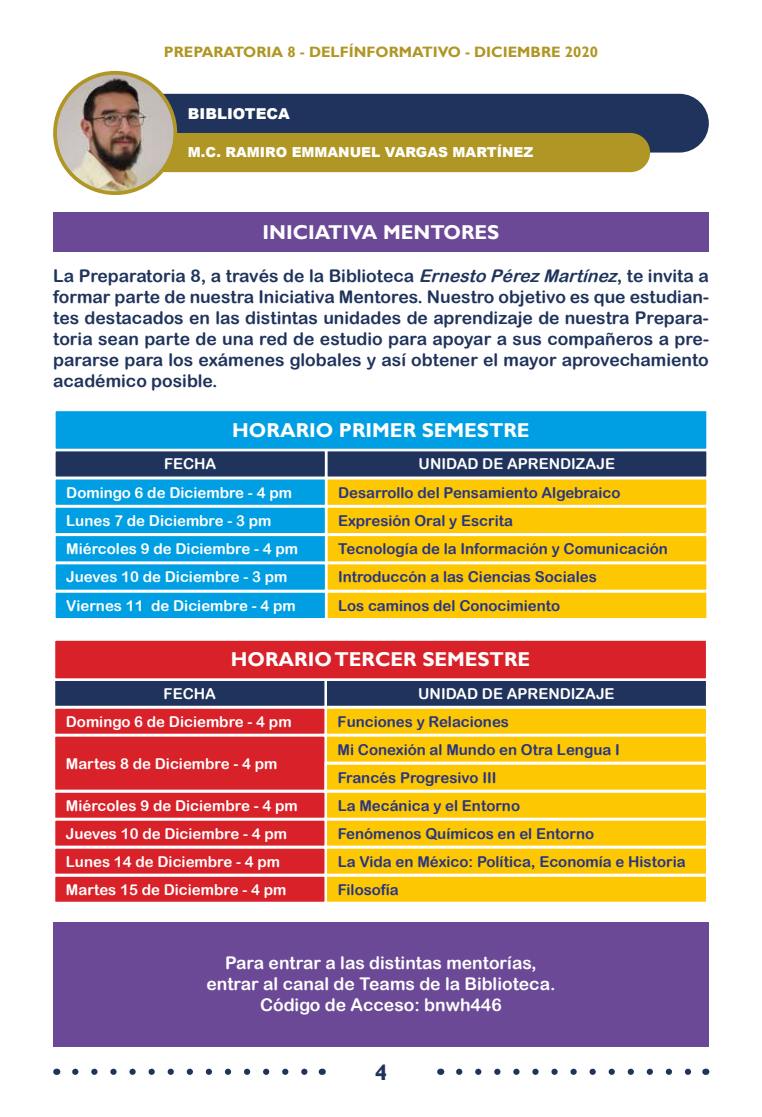
<style>
.page{position:relative;width:762px;height:1117px;background:#fff}
.page>*{position:absolute;margin:0;border:0;box-sizing:border-box;transform-origin:0 0}
.t1{font:700 22.5px "Gill Sans";color:#1f335c}
.t2{font:700 20px "Gill Sans";color:#fff}
.t3{font:17.5px/21px "Arial Rounded MT Bold";color:#1f335c;text-align:justify}
.t4{font:17.5px/21px "Arial Rounded MT Bold";color:#fff;text-align:center}
.t5{font:15px/28.2px "Arial Rounded MT Bold";color:#283583}
.t6{font:15px/28.2px "Arial Rounded MT Bold";color:#fff}
.t7{font:700 15px "Gill Sans";color:#b09624}
.t8{font:900 15px "Arial";color:#fff}
.t9{font:900 13.75px "Arial";color:#fff}
.s1{font-style:italic}
</style>
<div class="page">
<svg style="left:459px;top:1068px;width:233px;height:6px"></svg>
<svg style="left:75px;top:1068px;width:233px;height:6px"></svg>
<svg style="left:175px;top:94px;width:534px;height:78px;background:#676649"></svg>
<img style="left:55px;top:73px;width:120px;height:120px">
<div style="left:53px;top:71px;width:124px;height:124px;border:4px solid #b09624;border-radius:50%"></div>
<div style="left:53px;top:213px;width:656px;height:39px;background:#6b4997"></div>
<div style="left:53px;top:921px;width:656px;height:124px;background:#6b4997"></div>
<div style="left:326px;top:450px;width:381px;height:27px;background:#1f335c"></div>
<div style="left:326px;top:478px;width:381px;height:28px;background:#fdc702"></div>
<div style="left:325px;top:477px;width:384px;height:30px;border:2px solid #fff"></div>
<div style="left:326px;top:506px;width:381px;height:28px;background:#fdc702"></div>
<div style="left:325px;top:505px;width:384px;height:30px;border:2px solid #fff"></div>
<div style="left:54px;top:450px;width:272px;height:27px;background:#1f335c"></div>
<div style="left:53px;top:448px;width:274px;height:31px;border:2px solid #fff"></div>
<div style="left:54px;top:478px;width:272px;height:28px;background:#009fe3"></div>
<div style="left:53px;top:477px;width:274px;height:30px;border:2px solid #fff"></div>
<div style="left:54px;top:506px;width:272px;height:28px;background:#009fe3"></div>
<div style="left:53px;top:505px;width:274px;height:30px;border:2px solid #fff"></div>
<div style="left:54px;top:410px;width:653px;height:40px;background:#009fe3"></div>
<div style="left:53px;top:408px;width:656px;height:43px;border:2px solid #fff"></div>
<div style="left:326px;top:534px;width:381px;height:28px;background:#fdc702"></div>
<div style="left:325px;top:533px;width:384px;height:30px;border:2px solid #fff"></div>
<div style="left:326px;top:563px;width:381px;height:27px;background:#fdc702"></div>
<div style="left:325px;top:561px;width:384px;height:31px;border:2px solid #fff"></div>
<div style="left:54px;top:534px;width:272px;height:28px;background:#009fe3"></div>
<div style="left:53px;top:533px;width:274px;height:30px;border:2px solid #fff"></div>
<div style="left:54px;top:563px;width:272px;height:27px;background:#009fe3"></div>
<div style="left:53px;top:561px;width:274px;height:31px;border:2px solid #fff"></div>
<div style="left:326px;top:591px;width:381px;height:28px;background:#fdc702"></div>
<div style="left:325px;top:590px;width:384px;height:30px;border:2px solid #fff"></div>
<div style="left:54px;top:591px;width:272px;height:28px;background:#009fe3"></div>
<div style="left:53px;top:590px;width:274px;height:30px;border:2px solid #fff"></div>
<div style="left:326px;top:679px;width:381px;height:27px;background:#1f335c"></div>
<div style="left:324px;top:678px;width:384px;height:30px;border:2px solid #fff"></div>
<div style="left:326px;top:707px;width:381px;height:27px;background:#fdc702"></div>
<div style="left:324px;top:706px;width:384px;height:30px;border:2px solid #fff"></div>
<div style="left:326px;top:735px;width:381px;height:27px;background:#fdc702"></div>
<div style="left:324px;top:734px;width:384px;height:30px;border:2px solid #fff"></div>
<div style="left:54px;top:679px;width:272px;height:27px;background:#1f335c"></div>
<div style="left:53px;top:678px;width:274px;height:30px;border:2px solid #fff"></div>
<div style="left:54px;top:707px;width:272px;height:27px;background:#d92129"></div>
<div style="left:53px;top:706px;width:274px;height:30px;border:2px solid #fff"></div>
<div style="left:54px;top:735px;width:272px;height:55px;background:#d92129"></div>
<div style="left:53px;top:734px;width:274px;height:58px;border:2px solid #fff"></div>
<div style="left:54px;top:639px;width:653px;height:40px;background:#d92129"></div>
<div style="left:53px;top:638px;width:655px;height:42px;border:2px solid #fff"></div>
<div style="left:326px;top:791px;width:381px;height:27px;background:#fdc702"></div>
<div style="left:324px;top:790px;width:384px;height:30px;border:2px solid #fff"></div>
<div style="left:326px;top:819px;width:381px;height:27px;background:#fdc702"></div>
<div style="left:324px;top:818px;width:384px;height:29px;border:2px solid #fff"></div>
<div style="left:54px;top:791px;width:272px;height:27px;background:#d92129"></div>
<div style="left:53px;top:790px;width:274px;height:30px;border:2px solid #fff"></div>
<div style="left:54px;top:819px;width:272px;height:27px;background:#d92129"></div>
<div style="left:53px;top:818px;width:274px;height:29px;border:2px solid #fff"></div>
<div style="left:326px;top:847px;width:381px;height:27px;background:#fdc702"></div>
<div style="left:324px;top:846px;width:384px;height:29px;border:2px solid #fff"></div>
<div style="left:54px;top:847px;width:272px;height:27px;background:#d92129"></div>
<div style="left:53px;top:846px;width:274px;height:29px;border:2px solid #fff"></div>
<div style="left:326px;top:763px;width:381px;height:27px;background:#fdc702"></div>
<div style="left:324px;top:762px;width:384px;height:30px;border:2px solid #fff"></div>
<div style="left:326px;top:875px;width:381px;height:27px;background:#fdc702"></div>
<div style="left:324px;top:874px;width:384px;height:30px;border:2px solid #fff"></div>
<div style="left:54px;top:875px;width:272px;height:27px;background:#d92129"></div>
<div style="left:53px;top:874px;width:274px;height:30px;border:2px solid #fff"></div>
<p class="t7" style="left:164px;top:43px;width:435px">PREPARATORIA 8 - DELFÍNFORMATIVO - DICIEMBRE 2020</p>
<p class="t8" style="left:188px;top:102px;width:104px">BIBLIOTECA</p>
<p class="t9" style="left:188px;top:142px;width:347px">M.C. RAMIRO EMMANUEL VARGAS MARTÍNEZ</p>
<p class="t2" style="left:263px;top:220px;width:238px">INICIATIVA MENTORES</p>
<p class="t3" style="left:53px;top:265px;width:657px">La Preparatoria 8, a través de la Biblioteca <span class="s1">Ernesto PérezMartínez</span>, te invita a formar parte de nuestra Iniciativa Mentores. Nuestro objetivo es que estudian&shy;tes destacados en las distintas unidades de aprendizaje de nuestra Prepara&shy;toria sean parte de una red de estudio para apoyar a sus compañeros a pre&shy;pararse para los exámenes globales y así obtener el mayor aprovechamiento académico posible.</p>
<p class="t2" style="left:232px;top:418px;width:299px">HORARIO PRIMER SEMESTRE</p>
<p class="t6" style="left:66px;top:449px;width:227px;text-indent:98px">FECHA<br>Domingo 6 de Diciembre - 4 pm<br>Lunes 7 de Diciembre - 3 pm</p>
<p class="t6" style="left:66px;top:534px;width:233px">Miércoles 9 de Diciembre - 4 pm<br>Jueves 10 de Diciembre - 3 pm<br>Viernes 11 de Diciembre - 4 pm</p>
<p class="t6" style="left:419px;top:449px;width:198px">UNIDAD DE APRENDIZAJE</p>
<p class="t5" style="left:338px;top:478px;width:284px">Desarrollo del Pensamiento Algebraico<br>Expresión Oral y Escrita</p>
<p class="t5" style="left:338px;top:534px;width:331px">Tecnología de la Información y Comunicación<br>Introduccón a las Ciencias Sociales</p>
<p class="t5" style="left:338px;top:591px;width:224px">Los caminos del Conocimiento</p>
<p class="t2" style="left:231px;top:647px;width:301px">HORARIO TERCER SEMESTRE</p>
<p class="t6" style="left:66px;top:679px;width:227px;line-height:27.9px;text-indent:98px">FECHA<br>Domingo 6 de Diciembre - 4 pm</p>
<p class="t6" style="left:66px;top:748px;width:213px">Martes 8 de Diciembre - 4 pm</p>
<p class="t6" style="left:66px;top:791px;width:233px">Miércoles 9 de Diciembre - 4 pm<br>Jueves 10 de Diciembre - 4 pm<br>Lunes 14 de Diciembre - 4 pm</p>
<p class="t6" style="left:418px;top:679px;width:198px">UNIDAD DE APRENDIZAJE</p>
<p class="t5" style="left:338px;top:707px;width:284px;line-height:27.9px">Funciones y Relaciones<br>Mi Conexión al Mundo en Otra Lengua I</p>
<p class="t5" style="left:338px;top:762px;width:160px">Francés Progresivo III</p>
<p class="t5" style="left:338px;top:791px;width:258px;line-height:27.9px">La Mecánica y el Entorno<br>Fenómenos Químicos en el Entorno</p>
<p class="t5" style="left:338px;top:846px;width:349px">La Vida en México: Política, Economía e Historia</p>
<p class="t6" style="left:66px;top:874px;width:222px">Martes 15 de Diciembre - 4 pm</p>
<p class="t5" style="left:338px;top:874px;width:63px">Filosofía</p>
<p class="t4" style="left:206px;top:952px;width:351px">Para entrar a las distintas mentorías, entrar al canal de Teams de la Biblioteca.<br>Código de Acceso: bnwh446</p>
<p class="t1" style="left:375px;top:1058px;width:14px">4</p>
</div>
